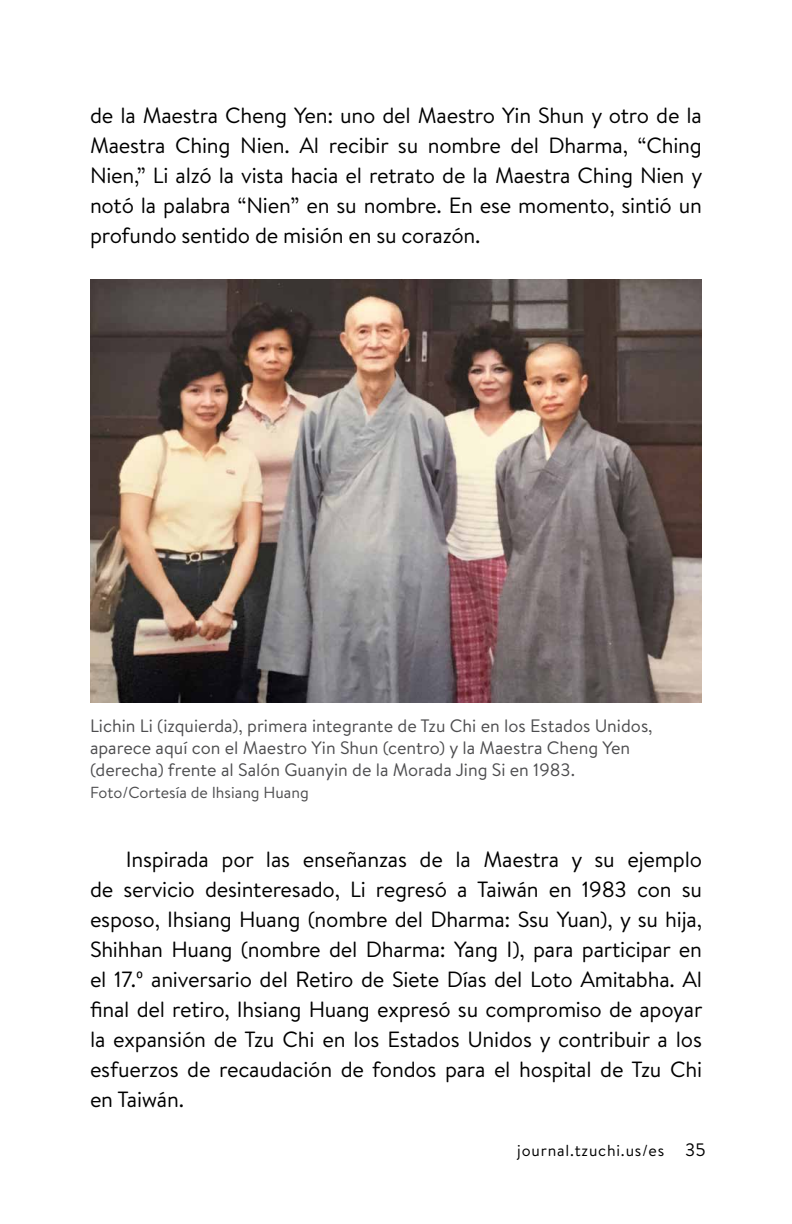
<style>
.page{position:relative;width:792px;height:1224px;background:#fff}
.page>*{position:absolute;margin:0;border:0;box-sizing:border-box;transform-origin:0 0}
.t1{font:22px/30px "Brandon Text";letter-spacing:-.01em;color:#000;text-align:justify}
.t2{font:18px/22px "Brandon Text";color:#4d4d4f}
.t3{font:16px "Brandon Text";color:#4d4d4f}
.t4{font:16px "Brandon Text";letter-spacing:.05em;color:#000}
.s1{font-size:18px}
</style>
<div class="page">
<img style="left:90px;top:279px;width:612px;height:424px">
<p class="t1" style="left:90px;top:100px;width:614px">de la Maestra Cheng Yen: uno del Maestro Yin Shun y otro de la Maestra Ching Nien. Al recibir su nombre del Dharma, “Ching Nien,” Li alzó la vista hacia el retrato de la Maestra Ching Nien y notó la palabra “Nien” en su nombre. En ese momento, sintió un profundo sentido de misión en su corazón.</p>
<p class="t2" style="left:90px;top:715px;width:564px">Lichin Li (izquierda), primera integrante de Tzu Chi en los Estados Unidos, aparece aquí con el Maestro Yin Shun (centro) y la Maestra Cheng Yen (derecha) frente al Salón Guanyin de la Morada Jing Si en 1983.</p>
<p class="t3" style="left:90px;top:782px;width:220px">Foto/Cortesía de Ihsiang Huang</p>
<p class="t1" style="left:90px;top:844px;width:614px;text-indent:36px">Inspirada por las enseñanzas de la Maestra y su ejemplo de servicio desinteresado, Li regresó a Taiwán en 1983 con su esposo, Ihsiang Huang (nombre del Dharma: Ssu Yuan), y su hija, Shihhan Huang (nombre del Dharma: Yang I), para participar en el 17.º aniversario del Retiro de Siete Días del Loto Amitabha. Al final del retiro, Ihsiang Huang expresó su compromiso de apoyar la expansión de Tzu Chi en los Estados Unidos y contribuir a los esfuerzos de recaudación de fondos para el hospital de Tzu Chi en Taiwán.</p>
<p class="t4" style="left:517px;top:1140px;width:190px">journal.tzuchi.us/es <span class="s1">35</span></p>
</div>
